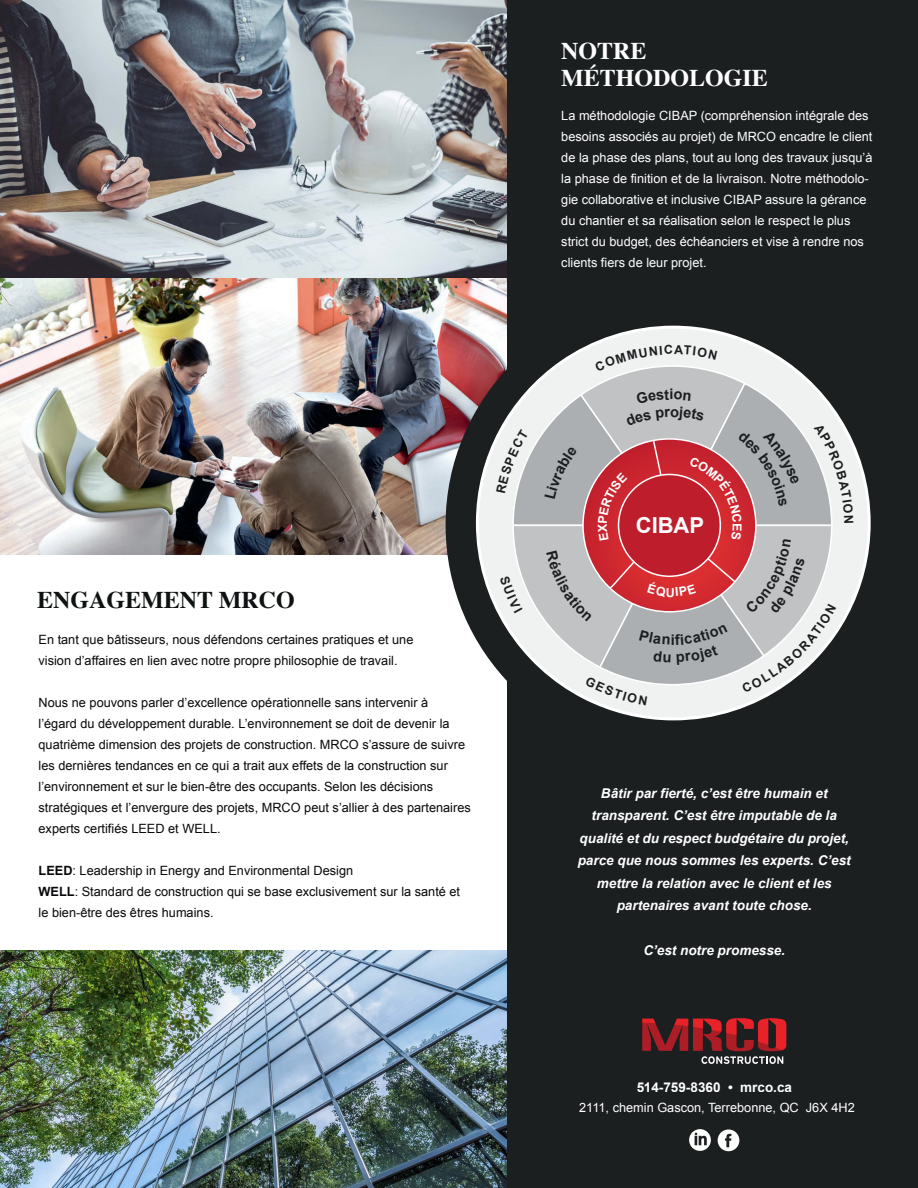
<style>
.page{position:relative;width:918px;height:1188px;background:#fff}
.page>*{position:absolute;margin:0;border:0;box-sizing:border-box;transform-origin:0 0}
.t1{font:700 24px/27px "Times";color:#fff}
.t2{font:700 24px "Times";color:#0e1212}
.t3{font:700 22.05px "Arial";color:#fff}
.t4{font:700 14.55px "Arial";color:#1c1f20}
.t5{font:italic 700 13.5px/22.5px "Arial";color:#fff;text-align:center}
.t6{font:700 13.5px "Arial";color:#fff}
.t7{font:12.75px/21px "Arial";color:#09090c}
.t8{font:12.75px/21px "Arial";color:#fff}
.s1{font-weight:700}
</style>
<div class="page">
<img style="left:0;top:278px;width:508px;height:277px">
<img style="left:0;top:951px;width:508px;height:237px">
<img style="left:0;top:0;width:508px;height:277px">
<div style="left:508px;top:0;width:410px;height:1188px;background:#1c1f20"></div>
<div style="left:446px;top:296px;width:458px;height:458px;background:#1c1f20;border-radius:50%"></div>
<svg style="left:474px;top:324px;width:397px;height:398px"></svg>
<svg style="left:642px;top:1018px;width:144px;height:46px"></svg>
<svg style="left:689px;top:1129px;width:22px;height:22px"></svg>
<svg style="left:718px;top:1129px;width:21px;height:22px"></svg>
<svg style="left:496px;top:345px;width:357px;height:360px;background:#ba9fa2"></svg>
<h1 class="t2" style="left:37px;top:577px;width:259px">ENGAGEMENT MRCO</h1>
<p class="t7" style="left:39px;top:629px;width:376px">En tant que bâtisseurs, nous défendons certaines pratiques et une vision d’affaires en lien avec notre propre philosophie de travail.</p>
<p class="t7" style="left:39px;top:692px;width:434px">Nous ne pouvons parler d’excellence opérationnelle sans intervenir à<br>l’égard du développement durable. L’environnement se doit de devenir la quatrième dimension des projets de construction. MRCO s’assure de suivre les dernières tendances en ce qui a trait aux effets de la construction sur l’environnement et sur le bien-être des occupants. Selon les décisions stratégiques et l’envergure des projets, MRCO peut s’allier à des partenaires experts certifiés LEED et WELL.</p>
<p class="t7" style="left:39px;top:860px;width:423px"><span class="s1">LEED</span>: Leadership in Energy and Environmental Design<br><span class="s1">WELL</span>: Standard de construction qui se base exclusivement sur la santé et le bien-être des êtres humains.</p>
<h1 class="t1" style="left:561px;top:35px;width:208px">NOTRE<br>MÉTHODOLOGIE</h1>
<p class="t8" style="left:561px;top:106px;width:313px">La méthodologie CIBAP (compréhension intégrale des besoins associés au projet) de MRCO encadre le client de la phase des plans, tout au long des travaux jusqu’à la phase de finition et de la livraison. Notre méthodolo&shy;gie collaborative et inclusive CIBAP assure la gérance du chantier et sa réalisation selon le respect le plus strict du budget, des échéanciers et vise à rendre nos clients fiers de leur projet.</p>
<p class="t4" style="left:669px;top:385px;width:6px">i</p>
<h2 class="t3" style="left:636px;top:511px;width:70px">CIBAP</h2>
<p class="t4" style="left:671px;top:630px;width:6px">i</p>
<p class="t5" style="left:578px;top:782px;width:275px">Bâtir par fierté, c’est être humain et transparent. C’est être imputable de la qualité et du respect budgétaire du projet, parce que nous sommes les experts. C’est mettre la relation avec le client et les partenaires avant toute chose.</p>
<p class="t5" style="left:643px;top:940px;width:143px">C’est notre promesse.</p>
<p class="t6" style="left:636px;top:1078px;width:157px">514-759-8360 • mrco.ca</p>
<p class="t8" style="left:579px;top:1097px;width:277px">2111, chemin Gascon, Terrebonne, QC J6X 4H2</p>
</div>
